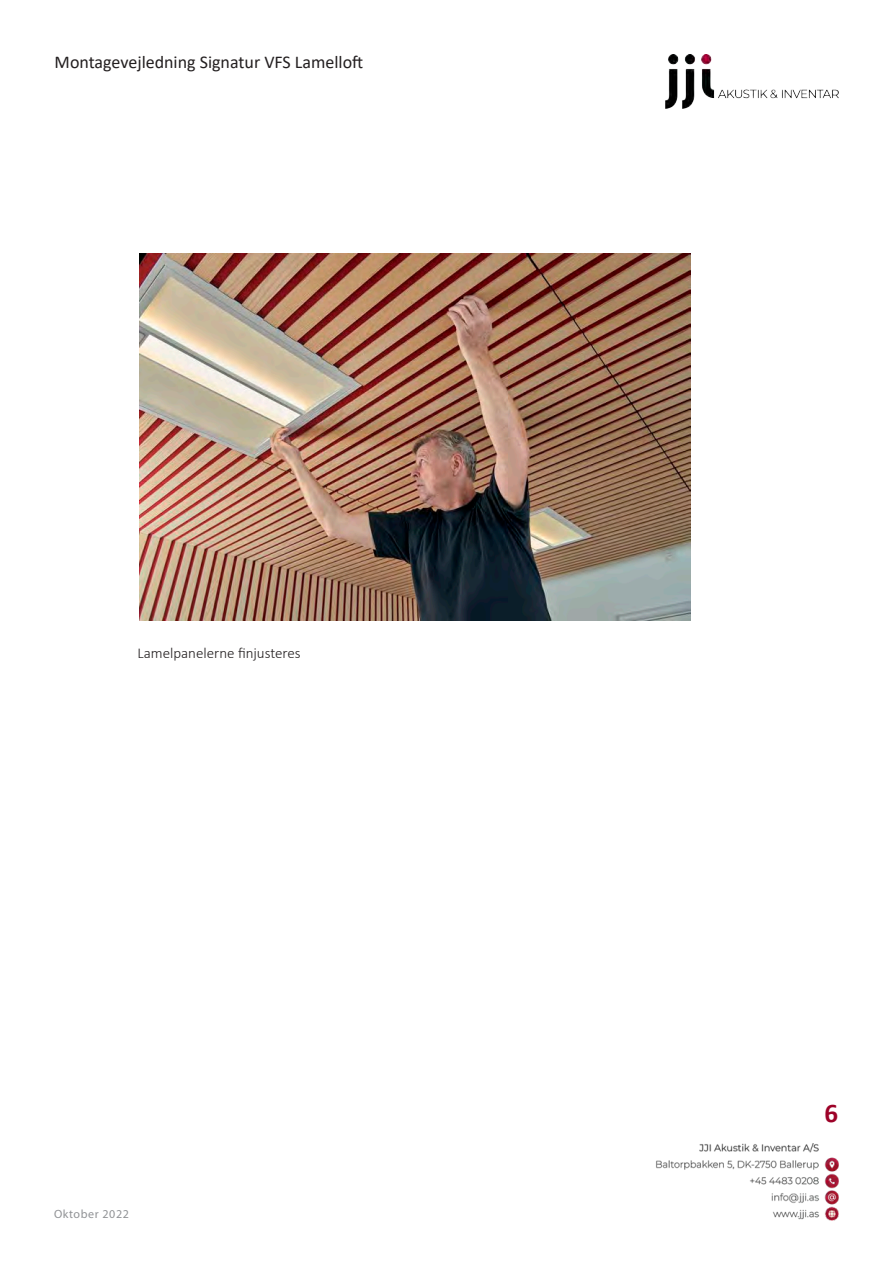
<style>
.page{position:relative;width:893px;height:1263px;background:#fff}
.page>*{position:absolute;margin:0;border:0;box-sizing:border-box;transform-origin:0 0}
.t1{font:700 27px "Calibri";color:#9d0228}
.t2{font:18px "Calibri";color:#231f20}
.Datablad_brødtekst{font:300 15px "Calibri";color:#231f20}
.t3{font:12px "Myriad Pro";letter-spacing:.05em;color:#919396}
</style>
<div class="page">
<img style="left:665px;top:54px;width:173px;height:54px">
<img style="left:656px;top:1143px;width:182px;height:77px">
<img style="left:139px;top:253px;width:552px;height:368px">
<p class="t2" style="left:55px;top:49px;width:310px">Montagevejledning Signatur VFS Lamelloft</p>
<p class="Datablad_brødtekst" style="left:137px;top:643px;width:165px">Lamelpanelerne finjusteres</p>
<p class="t3" style="left:54px;top:1206px;width:76px">Oktober 2022</p>
<h1 class="t1" style="left:825px;top:1093px;width:15px">6</h1>
</div>
